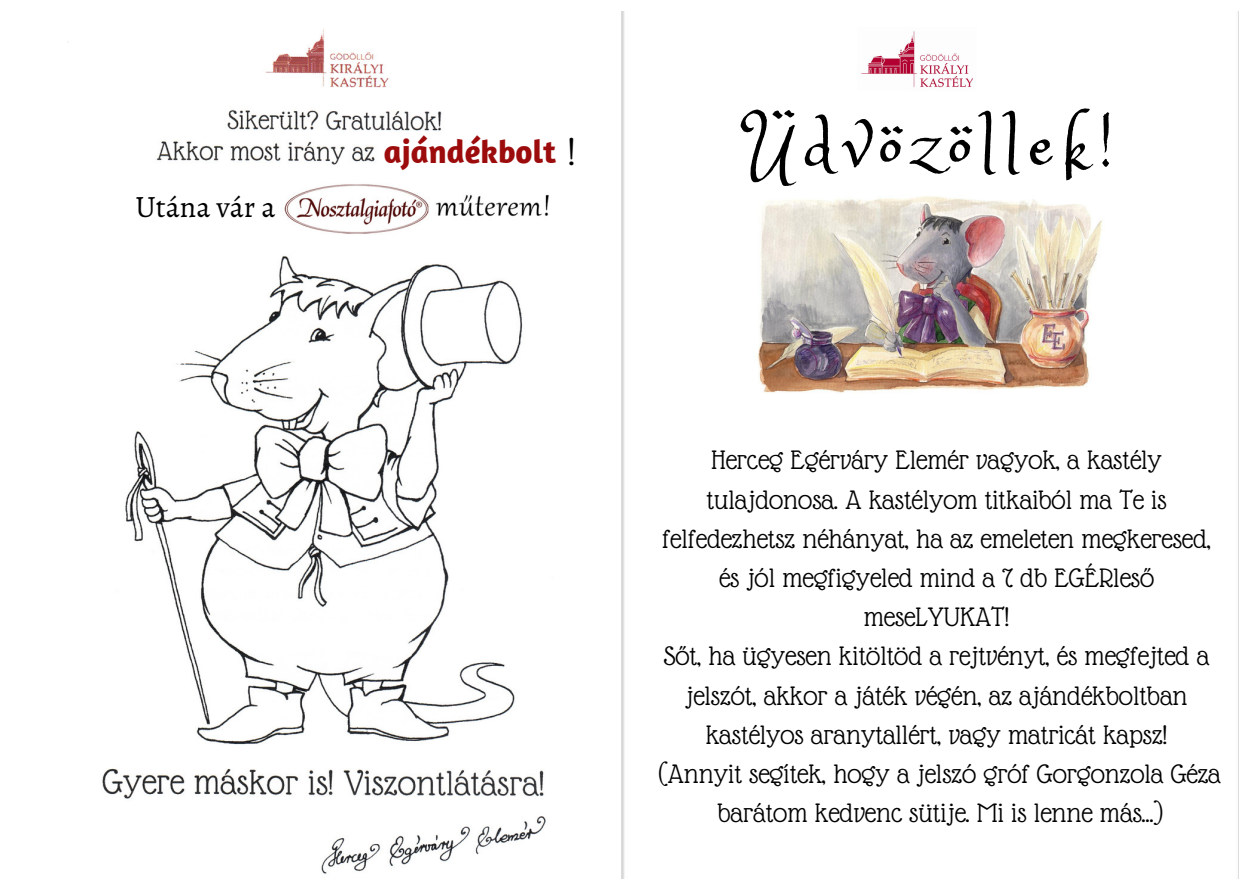
<style>
.page{position:relative;width:1240px;height:894px;background:#fff}
.page>*{position:absolute;margin:0;border:0;box-sizing:border-box;transform-origin:0 0}
.t1{font:70.8px "Princess Sofia";letter-spacing:.125em;color:#000}
.t2{font:700 32.7px "Amaranth";color:#9d0c0c}
.t3{font:30px "Sahitya";color:#000}
.t4{font:29.1px/39px "Glass Antiqua";color:#000;text-align:center}
.s1{font-family:"Glass Antiqua";font-weight:400;font-size:42px;color:#000}
</style>
<div class="page">
<img style="left:621px;top:11px;width:618px;height:867px">
<img style="left:102px;top:29px;width:447px;height:845px">
<div style="left:379px;top:140px;width:157px;height:32px;background:#fff"></div>
<div style="left:77px;top:186px;width:204px;height:56px;background:#fff"></div>
<div style="left:629px;top:6px;width:602px;height:878px;background:#fff"></div>
<img style="left:861px;top:31px;width:113px;height:57px">
<img style="left:757px;top:196px;width:345px;height:197px">
<p class="t3" style="left:135px;top:183px;width:142px">Utána vár a</p>
<p class="t2" style="left:384px;top:131px;width:193px">ajándékbolt <span class="s1">!</span></p>
<h1 class="t1" style="left:747px;top:99px;width:369px">Üdvözöllek!</h1>
<p class="t4" style="left:658px;top:440px;width:564px">Herceg Egérváry Elemér vagyok, a kastély tulajdonosa. A kastélyom titkaiból ma Te is felfedezhetsz néhányat, ha az emeleten megkeresed, és jól megfigyeled mind a 7 db EGÉRleső meseLYUKAT!<br>Sőt, ha ügyesen kitöltöd a rejtvényt, és megfejted a jelszót, akkor a játék végén, az ajándékboltban kastélyos aranytallért, vagy matricát kapsz!<br>(Annyit segítek, hogy a jelszó gróf Gorgonzola Géza barátom kedvenc sütije. Mi is lenne más...)</p>
</div>
